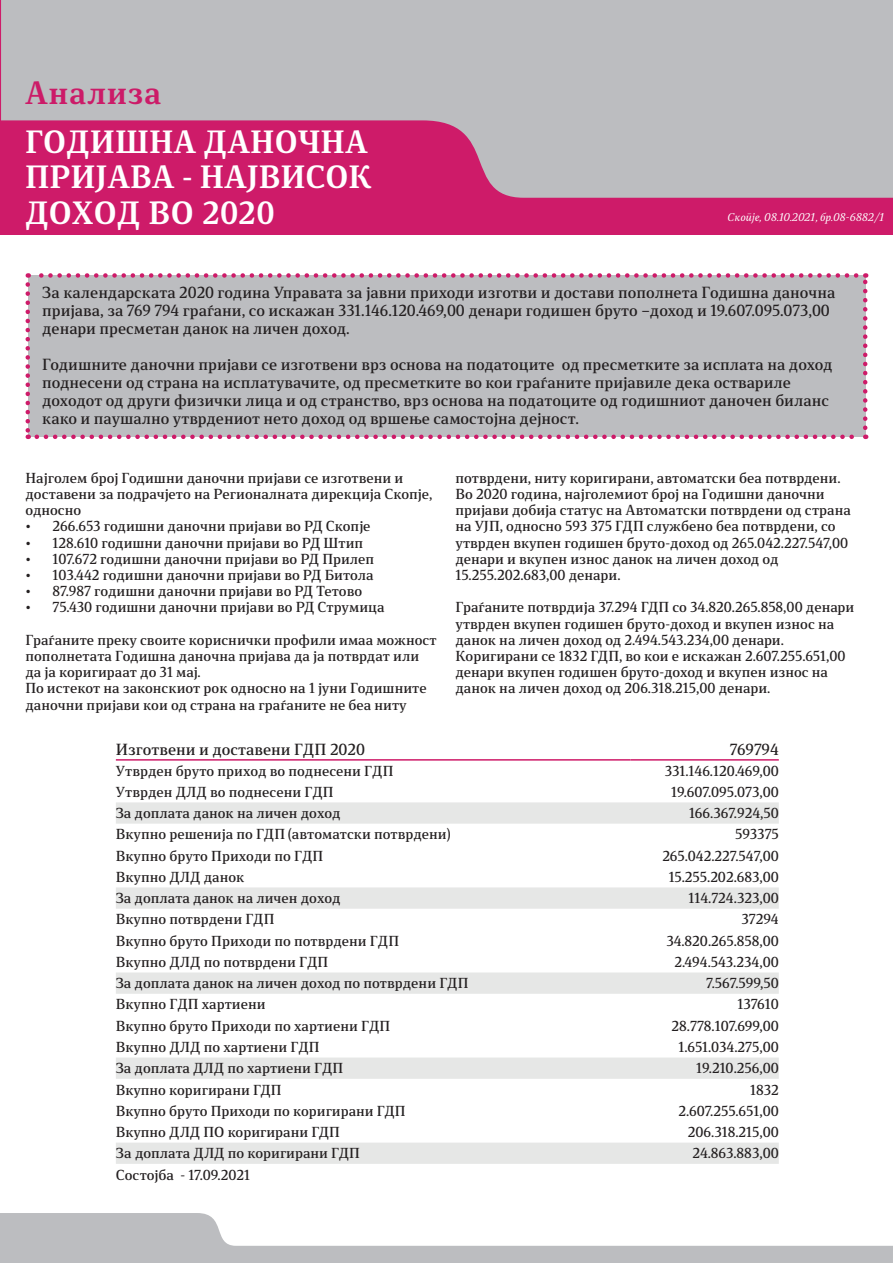
<style>
.page{position:relative;width:893px;height:1263px;background:#fff}
.page>*{position:absolute;margin:0;border:0;box-sizing:border-box;transform-origin:0 0}
.t1{font:700 30px/35.5px "Stobi Serif";color:#fff}
.t2{font:700 30px "Stobi Serif";letter-spacing:.02em;color:#cc1b68}
.t3{font:500 15px/18px "Stobi Serif";color:#231f20}
.t4{font:500 13.5px/16.2px "Stobi Serif";color:#231f20}
.t5{font:10.5px "Stobi Serif It";letter-spacing:-.01em;color:#fff}
</style>
<div class="page">
<div style="left:0;top:0;width:893px;height:235px;background:#ce1b69"></div>
<svg style="left:1px;top:0;width:892px;height:198px;fill:#bcbdc0"></svg>
<svg style="left:116px;top:802px;width:663px;height:362px"></svg>
<hr style="left:116px;top:759px;width:514px;height:2px;background:#ce1b69">
<hr style="left:630px;top:759px;width:149px;height:2px;background:#ce1b69">
<div style="left:28px;top:275px;width:837px;height:162px;background:#bcbdc0"></div>
<svg style="left:26px;top:284px;width:4px;height:155px"></svg>
<svg style="left:37px;top:435px;width:829px;height:4px"></svg>
<svg style="left:863px;top:273px;width:4px;height:155px"></svg>
<svg style="left:28px;top:273px;width:828px;height:5px"></svg>
<svg style="left:0;top:1213px;width:893px;height:50px"></svg>
<h1 class="t2" style="left:25px;top:71px;width:138px">Анализа</h1>
<h1 class="t1" style="left:25px;top:123px;width:348px">ГОДИШНА ДАНОЧНА<br>ПРИЈАВА - НАЈВИСОК<br>ДОХОД ВО 2020</h1>
<p class="t5" style="left:728px;top:210px;width:158px">Скопје, 08.10.2021, бр.08-6882/1</p>
<p class="t3" style="left:42px;top:283px;width:795px">За календарската 2020 година Управата за јавни приходи изготви и достави пополнета Годишна даночна пријава, за 769 794 граѓани, со искажан 331.146.120.469,00 денари годишен бруто –доход и 19.607.095.073,00 денари пресметан данок на личен доход.</p>
<p class="t3" style="left:42px;top:355px;width:792px">Годишните даночни пријави се изготвени врз основа на податоците од пресметките за исплата на доход поднесени од страна на исплатувачите, од пресметките во кои граѓаните пријавиле дека оствариле доходот од други физички лица и од странство, врз основа на податоците од годишниот даночен биланс како и паушално утврдениот нето доход од вршење самостојна дејност.</p>
<p class="t4" style="left:26px;top:469px;width:408px">Најголем број Годишни даночни пријави се изготвени и доставени за подрачјето на Регионалната дирекција Скопје, односно</p>
<p class="t4" style="left:26px;top:518px;width:347px">• 266.653 годишни даночни пријави во РД Скопје</p>
<p class="t4" style="left:26px;top:534px;width:339px">• 128.610 годишни даночни пријави во РД Штип</p>
<p class="t4" style="left:26px;top:550px;width:350px">• 107.672 годишни даночни пријави во РД Прилеп</p>
<p class="t4" style="left:26px;top:567px;width:350px">• 103.442 годишни даночни пријави во РД Битола</p>
<p class="t4" style="left:26px;top:583px;width:338px">• 87.987 годишни даночни пријави во РД Тетово</p>
<p class="t4" style="left:26px;top:599px;width:361px">• 75.430 годишни даночни пријави во РД Струмица</p>
<p class="t4" style="left:26px;top:631px;width:413px">Граѓаните преку своите кориснички профили имаа можност пополнетата Годишна даночна пријава да ја потврдат или да ја коригираат до 31 мај.<br>По истекот на законскиот рок односно на 1 јуни Годишните даночни пријави кои од страна на граѓаните не беа ниту</p>
<p class="t4" style="left:455px;top:469px;width:397px">потврдени, ниту коригирани, автоматски беа потврдени.<br>Во 2020 година, најголемиот број на Годишни даночни пријави добија статус на Автоматски потврдени од страна на УЈП, односно 593 375 ГДП службено беа потврдени, со утврден вкупен годишен бруто-доход од 265.042.227.547,00 денари и вкупен износ данок на личен доход од 15.255.202.683,00 денари.</p>
<p class="t4" style="left:455px;top:599px;width:400px">Граѓаните потврдија 37.294 ГДП со 34.820.265.858,00 денари утврден вкупен годишен бруто-доход и вкупен износ на данок на личен доход од 2.494.543.234,00 денари.<br>Коригирани се 1832 ГДП, во кои е искажан 2.607.255.651,00 денари вкупен годишен бруто-доход и вкупен износ на данок на личен доход од 206.318.215,00 денари.</p>
<p class="t3" style="left:116px;top:740px;width:251px">Изготвени и доставени ГДП 2020</p>
<p class="t3" style="left:730px;top:740px;width:50px">769794</p>
<p class="t4" style="left:116px;top:763px;width:279px">Утврден бруто приход во поднесени ГДП</p>
<p class="t4" style="left:665px;top:763px;width:116px">331.146.120.469,00</p>
<p class="t4" style="left:116px;top:783px;width:219px">Утврден ДЛД во поднесени ГДП</p>
<p class="t4" style="left:671px;top:783px;width:109px">19.607.095.073,00</p>
<p class="t4" style="left:116px;top:805px;width:226px">За доплата данок на личен доход</p>
<p class="t4" style="left:689px;top:805px;width:91px">166.367.924,50</p>
<p class="t4" style="left:116px;top:826px;width:336px">Вкупно решенија по ГДП (автоматски потврдени)</p>
<p class="t4" style="left:735px;top:826px;width:45px">593375</p>
<p class="t4" style="left:116px;top:847px;width:209px">Вкупно бруто Приходи по ГДП</p>
<p class="t4" style="left:662px;top:847px;width:118px">265.042.227.547,00</p>
<p class="t4" style="left:116px;top:868px;width:130px">Вкупно ДЛД данок</p>
<p class="t4" style="left:669px;top:868px;width:112px">15.255.202.683,00</p>
<p class="t4" style="left:116px;top:890px;width:226px">За доплата данок на личен доход</p>
<p class="t4" style="left:689px;top:890px;width:92px">114.724.323,00</p>
<p class="t4" style="left:116px;top:911px;width:160px">Вкупно потврдени ГДП</p>
<p class="t4" style="left:741px;top:911px;width:39px">37294</p>
<p class="t4" style="left:116px;top:932px;width:285px">Вкупно бруто Приходи по потврдени ГДП</p>
<p class="t4" style="left:666px;top:932px;width:114px">34.820.265.858,00</p>
<p class="t4" style="left:116px;top:954px;width:214px">Вкупно ДЛД по потврдени ГДП</p>
<p class="t4" style="left:674px;top:954px;width:106px">2.494.543.234,00</p>
<p class="t4" style="left:116px;top:975px;width:354px">За доплата данок на личен доход по потврдени ГДП</p>
<p class="t4" style="left:706px;top:975px;width:74px">7.567.599,50</p>
<p class="t4" style="left:116px;top:996px;width:151px">Вкупно ГДП хартиени</p>
<p class="t4" style="left:737px;top:996px;width:43px">137610</p>
<p class="t4" style="left:116px;top:1017px;width:276px">Вкупно бруто Приходи по хартиени ГДП</p>
<p class="t4" style="left:672px;top:1017px;width:109px">28.778.107.699,00</p>
<p class="t4" style="left:116px;top:1039px;width:205px">Вкупно ДЛД по хартиени ГДП</p>
<p class="t4" style="left:678px;top:1039px;width:102px">1.651.034.275,00</p>
<p class="t4" style="left:116px;top:1060px;width:229px">За доплата ДЛД по хартиени ГДП</p>
<p class="t4" style="left:696px;top:1060px;width:84px">19.210.256,00</p>
<p class="t4" style="left:116px;top:1081px;width:167px">Вкупно коригирани ГДП</p>
<p class="t4" style="left:750px;top:1081px;width:30px">1832</p>
<p class="t4" style="left:116px;top:1102px;width:291px">Вкупно бруто Приходи по коригирани ГДП</p>
<p class="t4" style="left:678px;top:1102px;width:102px">2.607.255.651,00</p>
<p class="t4" style="left:116px;top:1124px;width:226px">Вкупно ДЛД ПО коригирани ГДП</p>
<p class="t4" style="left:688px;top:1124px;width:92px">206.318.215,00</p>
<p class="t4" style="left:116px;top:1145px;width:246px">За доплата ДЛД по коригирани ГДП</p>
<p class="t4" style="left:692px;top:1145px;width:88px">24.863.883,00</p>
<p class="t4" style="left:116px;top:1166px;width:136px">Состојба - 17.09.2021</p>
</div>
